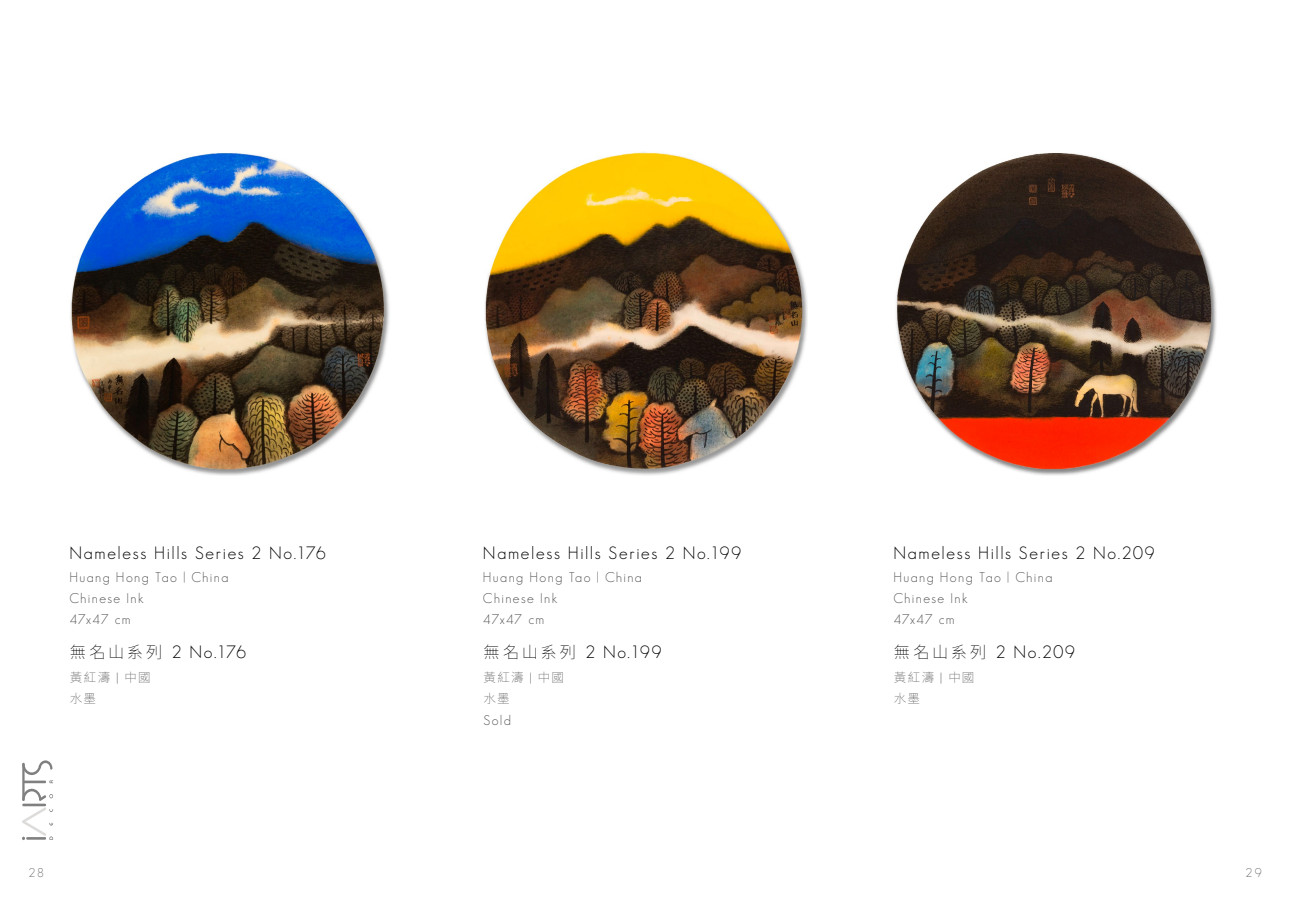
<style>
.page{position:relative;width:1290px;height:911px;background:#fff}
.page>*{position:absolute;margin:0;border:0;box-sizing:border-box;transform-origin:0 0}
.t1{font:300 17.5px "Geosans";letter-spacing:.095em;color:#000}
.t2{font:300 13.75px/21.2px "Geosans";letter-spacing:.1em;color:#595757}
.t3{font:100 12.5px/20.6px "Noto Sans TC";letter-spacing:.1em;color:#595757}
.t4{font:300 12.5px "Geosans";color:#727171}
.s1{font-family:"Noto Sans TC";font-weight:100;font-size:16.25px}
.s2{font-family:"Geosans";font-weight:300;font-size:13.75px}
</style>
<div class="page">
<hr style="left:22px;top:803px;width:24px;height:3px;background:#000">
<svg style="left:22px;top:760px;width:31px;height:41px"></svg>
<svg style="left:22px;top:807px;width:31px;height:33px"></svg>
<img style="left:70px;top:153px;width:320px;height:322px">
<img style="left:485px;top:151px;width:322px;height:324px">
<img style="left:896px;top:153px;width:321px;height:322px">
<p class="t1" style="left:69px;top:543px;width:258px">Nameless Hills Series 2 No.176</p>
<p class="t1" style="left:483px;top:543px;width:259px">Nameless Hills Series 2 No.199</p>
<p class="t2" style="left:69px;top:566px;width:160px">Huang Hong Tao | China<br>Chinese Ink<br>47x47 cm</p>
<p class="t2" style="left:483px;top:566px;width:160px">Huang Hong Tao | China<br>Chinese Ink<br>47x47 cm</p>
<p class="t1" style="left:70px;top:642px;width:178px"><span class="s1">無名山系列</span> 2 No.176</p>
<p class="t1" style="left:483px;top:642px;width:179px"><span class="s1">無名山系列</span> 2 No.199</p>
<p class="t3" style="left:70px;top:668px;width:82px">黃紅濤 <span class="s2">|</span> 中國水墨</p>
<p class="t3" style="left:483px;top:668px;width:82px">黃紅濤 <span class="s2">|</span> 中國水墨</p>
<p class="t2" style="left:483px;top:709px;width:29px">Sold</p>
<p class="t1" style="left:893px;top:543px;width:263px">Nameless Hills Series 2 No.209</p>
<p class="t2" style="left:893px;top:566px;width:160px">Huang Hong Tao | China<br>Chinese Ink<br>47x47 cm</p>
<p class="t1" style="left:894px;top:642px;width:182px"><span class="s1">無名山系列</span> 2 No.209</p>
<p class="t3" style="left:894px;top:668px;width:82px">黃紅濤 <span class="s2">|</span> 中國水墨</p>
<p class="t4" style="left:28px;top:865px;width:17px">28</p>
<p class="t4" style="left:1245px;top:865px;width:18px">29</p>
</div>
